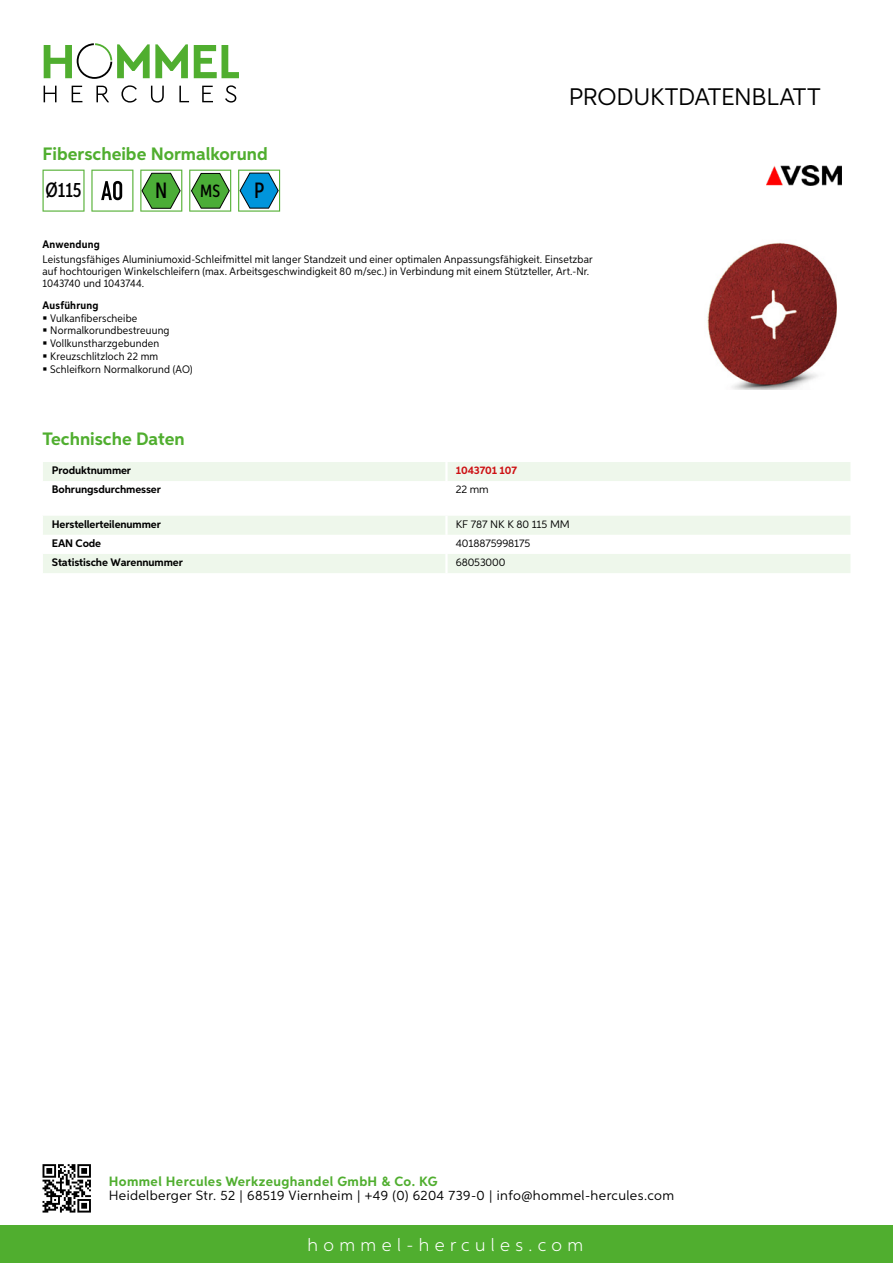
<style>
.page{position:relative;width:893px;height:1263px;background:#fff}
.page>*{position:absolute;margin:0;border:0;box-sizing:border-box;transform-origin:0 0}
.t1{font:24px "Aspira";letter-spacing:-.01em;color:#000}
.t2{font:500 22.2px "Aspira XX Nar";color:#000}
.t3{font:500 20.7px "Aspira XX Nar";color:#000}
.t4{font:700 18px "Aspira";color:#50ae2f}
.t5{font:300 18px "Aspira";letter-spacing:.3em;color:#fff}
.t6{font:500 17.85px "Aspira XX Nar";color:#000}
.t7{font:13.5px "Aspira";letter-spacing:.03em;color:#000}
.t8{font:700 13.5px "Aspira";letter-spacing:.03em;color:#50ae2f}
.t9{font:10.95px/12.8px "Aspira Nar";letter-spacing:.015em;color:#000}
.t10{font:700 10.95px "Aspira";letter-spacing:-.01em;color:#000}
.t11{font:10.95px "Aspira";letter-spacing:-.01em;color:#000}
.t12{font:700 10.95px "Aspira Nar";letter-spacing:.02em;color:#000}
.t13{font:700 10.95px "Aspira";letter-spacing:-.01em;color:#cd1013}
</style>
<div class="page">
<div style="left:0;top:1226px;width:893px;height:37px;background:#50ae2f"></div>
<svg style="left:43px;top:1164px;width:48px;height:48px"></svg>
<svg style="left:194px;top:45px;width:45px;height:33px"></svg>
<svg style="left:44px;top:43px;width:144px;height:36px"></svg>
<svg style="left:44px;top:86px;width:13px;height:16px"></svg>
<svg style="left:72px;top:86px;width:10px;height:16px"></svg>
<svg style="left:96px;top:86px;width:13px;height:16px"></svg>
<svg style="left:121px;top:85px;width:16px;height:18px"></svg>
<svg style="left:151px;top:86px;width:13px;height:17px"></svg>
<svg style="left:179px;top:86px;width:10px;height:16px"></svg>
<svg style="left:202px;top:86px;width:11px;height:16px"></svg>
<svg style="left:225px;top:85px;width:11px;height:18px"></svg>
<div style="left:43px;top:462px;width:807px;height:19px;background:#eef7eb"></div>
<svg style="left:43px;top:516px;width:807px;height:57px"></svg>
<hr style="left:445px;top:554px;width:3px;height:19px;background:#fff">
<svg style="left:43px;top:170px;width:42px;height:42px"></svg>
<svg style="left:91px;top:170px;width:42px;height:42px"></svg>
<svg style="left:140px;top:170px;width:42px;height:42px"></svg>
<svg style="left:189px;top:170px;width:42px;height:42px"></svg>
<svg style="left:238px;top:170px;width:42px;height:42px"></svg>
<img style="left:707px;top:242px;width:130px;height:147px">
<img style="left:766px;top:166px;width:76px;height:19px">
<h3 class="t4" style="left:43px;top:142px;width:227px">Fiberscheibe Normalkorund</h3>
<h3 class="t3" style="left:46px;top:177px;width:37px">Ø115</h3>
<h2 class="t2" style="left:155px;top:177px;width:14px">N</h2>
<h3 class="t6" style="left:200px;top:180px;width:21px">MS</h3>
<h2 class="t2" style="left:254px;top:177px;width:12px">P</h2>
<h1 class="t1" style="left:569px;top:82px;width:253px">Produktdatenblatt</h1>
<p class="t12" style="left:43px;top:237px;width:59px">Anwendung</p>
<p class="t9" style="left:43px;top:253px;width:552px;line-height:12px">Leistungsfähiges Aluminiumoxid-Schleifmittel mit langer Standzeit und einer optimalen Anpassungsfähigkeit. Einsetzbar auf hochtourigen Winkelschleifern (max. Arbeitsgeschwindigkeit 80 m/sec.) in Verbindung mit einem Stützteller, Art.-Nr.<br>1043740 und 1043744.</p>
<p class="t12" style="left:43px;top:298px;width:58px">Ausführung</p>
<p class="t9" style="left:50px;top:311px;width:144px">Vulkanfiberscheibe<br>Normalkorundbestreuung<br>Vollkunstharzgebunden<br>Kreuzschlitzloch 22 mm<br>Schleifkorn Normalkorund (AO)</p>
<h3 class="t4" style="left:43px;top:428px;width:144px">Technische Daten</h3>
<p class="t10" style="left:52px;top:463px;width:81px">Produktnummer</p>
<p class="t13" style="left:456px;top:463px;width:63px">1043701 107</p>
<p class="t10" style="left:52px;top:483px;width:111px">Bohrungsdurchmesser</p>
<p class="t11" style="left:456px;top:483px;width:34px">22 mm</p>
<p class="t10" style="left:52px;top:517px;width:111px">Herstellerteilenummer</p>
<p class="t11" style="left:456px;top:517px;width:115px">KF 787 NK K 80 115 MM</p>
<p class="t10" style="left:52px;top:536px;width:51px">EAN Code</p>
<p class="t11" style="left:456px;top:536px;width:76px">4018875998175</p>
<p class="t10" style="left:52px;top:555px;width:132px">Statistische Warennummer</p>
<p class="t11" style="left:456px;top:555px;width:51px">68053000</p>
<p class="t8" style="left:109px;top:1172px;width:330px">Hommel Hercules Werkzeughandel GmbH &amp; Co. KG</p>
<p class="t7" style="left:109px;top:1187px;width:567px">Heidelberger Str. 52 | 68519 Viernheim | +49 (0) 6204 739-0 | info@hommel-hercules.com</p>
<h3 class="t5" style="left:307px;top:1234px;width:277px">hommel-hercules.com</h3>
</div>
